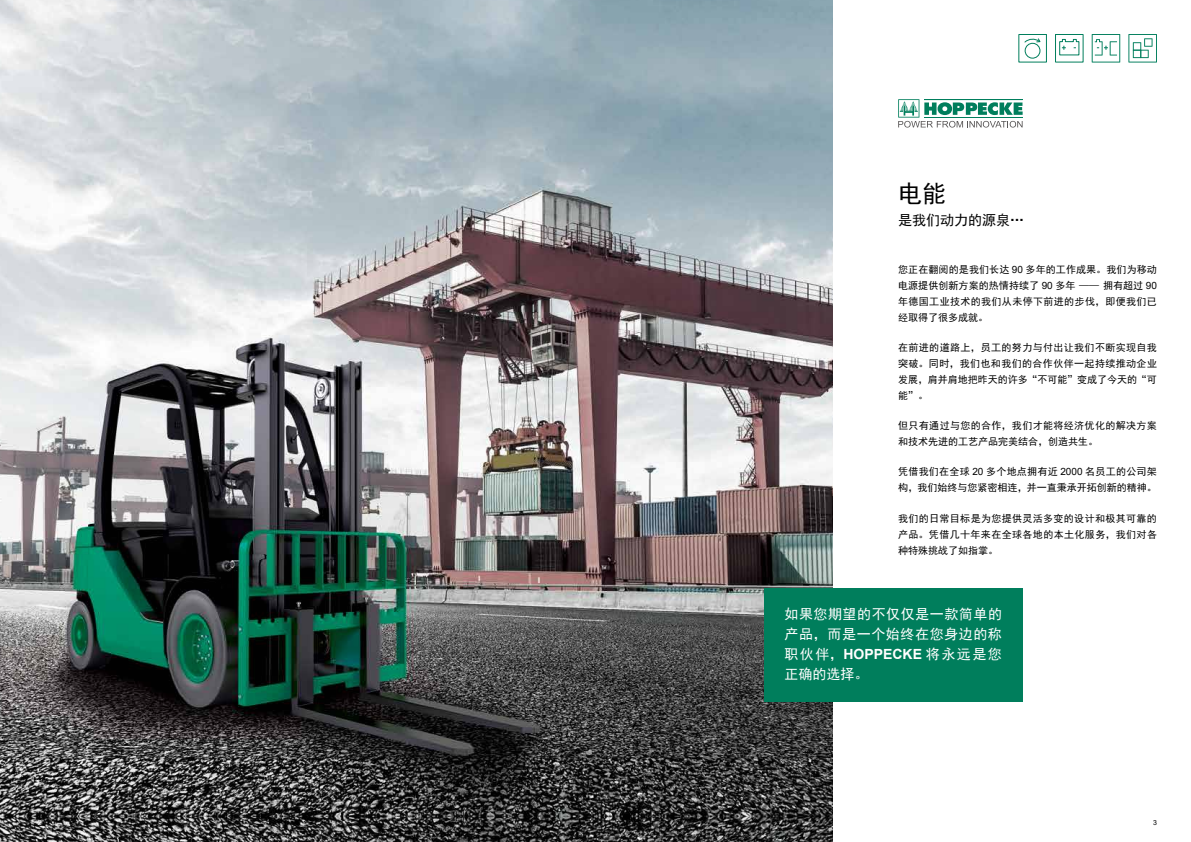
<style>
.page{position:relative;width:1191px;height:842px;background:#fff}
.page>*{position:absolute;margin:0;border:0;box-sizing:border-box;transform-origin:0 0}
.t1{font:24px "Sim Hei";color:#000}
.t2{font:14px/20px "Sim Hei";letter-spacing:.04em;color:#fff;text-align:justify}
.t3{font:14px "Sim Hei";color:#000}
.t4{font:10px/16px "Sim Hei";letter-spacing:.035em;color:#000;text-align:justify}
.t5{font:10px/16px "Sim Hei";color:#000}
.t6{font:7px "Arial";color:#fff}
.t7{font:7px "Arial";color:#000}
.s1{font-family:"Arial"}
.s2{font-family:"Arial";font-weight:700}
</style>
<div class="page">
<img style="left:0;top:0;width:832px;height:842px">
<svg style="left:898px;top:99px;width:124px;height:29px"></svg>
<svg style="left:1091px;top:34px;width:29px;height:29px"></svg>
<svg style="left:1128px;top:34px;width:29px;height:29px"></svg>
<div style="left:1018px;top:34px;width:29px;height:29px;border:1px solid #007e5c"></div>
<div style="left:1024px;top:43px;width:16px;height:16px;border:1px solid #007e5c;border-radius:50%"></div>
<svg style="left:1024px;top:38px;width:16px;height:5px"></svg>
<div style="left:1055px;top:34px;width:28px;height:29px;border:1px solid #007e5c"></div>
<svg style="left:1059px;top:38px;width:20px;height:18px"></svg>
<div style="left:764px;top:588px;width:258px;height:114px;background:#007e5c"></div>
<h1 class="t1" style="left:898px;top:182px;width:49px">电能</h1>
<h2 class="t3" style="left:898px;top:213px;width:127px">是我们动力的源泉…</h2>
<p class="t4" style="left:898px;top:261px;width:260px">您正在翻阅的是我们长达 <span class="s1">90</span> 多年的工作成果。我们为移动电源提供创新方案的热情持续了 <span class="s1">90</span> 多年 —— 拥有超过 <span class="s1">90</span>年德国工业技术的我们从未停下前进的步伐，即便我们已经取得了很多成就。</p>
<p class="t4" style="left:898px;top:339px;width:260px">在前进的道路上，员工的努力与付出让我们不断实现自我突破。同时，我们也和我们的合作伙伴一起持续推动企业发展，肩并肩地把昨天的许多“不可能”变成了今天的“可能”。</p>
<p class="t4" style="left:898px;top:418px;width:260px">但只有通过与您的合作，我们才能将经济优化的解决方案和技术先进的工艺产品完美结合，创造共生。</p>
<p class="t5" style="left:898px;top:464px;width:260px">凭借我们在全球 <span class="s1">20</span> 多个地点拥有近 <span class="s1">2000</span> 名员工的公司架构，我们始终与您紧密相连，并一直秉承开拓创新的精神。</p>
<p class="t4" style="left:898px;top:510px;width:260px">我们的日常目标是为您提供灵活多变的设计和极其可靠的产品。凭借几十年来在全球各地的本土化服务，我们对各种特殊挑战了如指掌。</p>
<h2 class="t2" style="left:784px;top:604px;width:219px">如果您期望的不仅仅是一款简单的产品，而是一个始终在您身边的称职伙伴，<span class="s2">HOPPECKE</span> 将永远是您正确的选择。</h2>
<p class="t6" style="left:38px;top:817px;width:5px">2</p>
<p class="t7" style="left:1153px;top:817px;width:5px">3</p>
</div>
